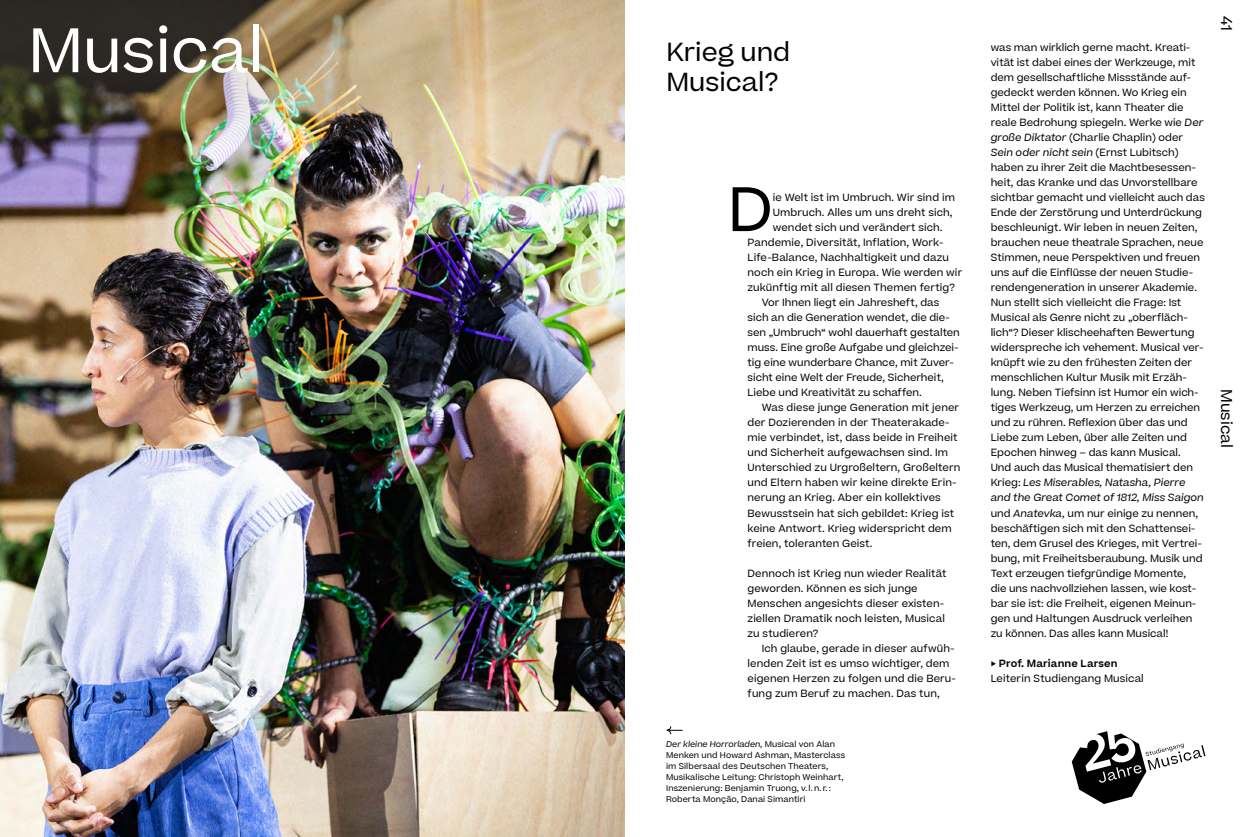
<style>
.page{position:relative;width:1248px;height:837px;background:#fff}
.page>*{position:absolute;margin:0;border:0;box-sizing:border-box;transform-origin:0 0}
.t1{font:60px "Beatrice";color:#fff}
.t2{font:60px "Beatrice";color:#000}
.t3{font:25px/30px "Beatrice";color:#000}
.t4{font:15px "Beatrice";color:#000}
.t5{font:10px/15px "Beatrice";color:#000}
.t6{font:8px/11px "Beatrice";letter-spacing:.01em;color:#000}
.s1{font-style:italic}
.s2{font-weight:600;font-size:6px}
.s3{font-weight:600}
</style>
<div class="page">
<img style="left:0;top:0;width:624px;height:836px">
<img style="left:0;top:0;width:550px;height:153px">
<svg style="left:666px;top:726px;width:17px;height:9px"></svg>
<svg style="left:1071px;top:731px;width:134px;height:72px"></svg>
<h1 class="t1" style="left:28px;top:11px;width:236px">Musical</h1>
<h2 class="t3" style="left:666px;top:37px;width:125px">Krieg und<br>Musical?</h2>
<h1 class="t2" style="left:727px;top:170px;width:47px">D</h1>
<p class="t5" style="left:772px;top:190px;width:183px">ie Welt ist im Umbruch. Wir sind im</p>
<p class="t5" style="left:772px;top:205px;width:181px">Umbruch. Alles um uns dreht sich,</p>
<p class="t5" style="left:772px;top:220px;width:171px">wendet sich und verändert sich.</p>
<p class="t5" style="left:747px;top:235px;width:198px">Pandemie, Diversität, Inflation, Work-</p>
<p class="t5" style="left:747px;top:250px;width:203px">Life-Balance, Nachhaltigkeit und dazu</p>
<p class="t5" style="left:747px;top:265px;width:216px">noch ein Krieg in Europa. Wie werden wir</p>
<p class="t5" style="left:747px;top:280px;width:209px">zukünftig mit all diesen Themen fertig?</p>
<p class="t5" style="left:761px;top:295px;width:179px">Vor Ihnen liegt ein Jahresheft, das</p>
<p class="t5" style="left:747px;top:310px;width:204px">sich an die Generation wendet, die die-</p>
<p class="t5" style="left:747px;top:325px;width:214px">sen „Umbruch“ wohl dauerhaft gestalten</p>
<p class="t5" style="left:747px;top:340px;width:212px">muss. Eine große Aufgabe und gleichzei-</p>
<p class="t5" style="left:747px;top:355px;width:208px">tig eine wunderbare Chance, mit Zuver-</p>
<p class="t5" style="left:747px;top:370px;width:198px">sicht eine Welt der Freude, Sicherheit,</p>
<p class="t5" style="left:747px;top:385px;width:176px">Liebe und Kreativität zu schaffen.</p>
<p class="t5" style="left:761px;top:400px;width:199px">Was diese junge Generation mit jener</p>
<p class="t5" style="left:747px;top:415px;width:204px">der Dozierenden in der Theaterakade-</p>
<p class="t5" style="left:747px;top:430px;width:211px">mie verbindet, ist, dass beide in Freiheit</p>
<p class="t5" style="left:747px;top:445px;width:202px">und Sicherheit aufgewachsen sind. Im</p>
<p class="t5" style="left:747px;top:460px;width:214px">Unterschied zu Urgroßeltern, Großeltern</p>
<p class="t5" style="left:747px;top:475px;width:210px">und Eltern haben wir keine direkte Erin-</p>
<p class="t5" style="left:747px;top:490px;width:195px">nerung an Krieg. Aber ein kollektives</p>
<p class="t5" style="left:747px;top:505px;width:208px">Bewusstsein hat sich gebildet: Krieg ist</p>
<p class="t5" style="left:747px;top:520px;width:205px">keine Antwort. Krieg widerspricht dem</p>
<p class="t5" style="left:747px;top:535px;width:126px">freien, toleranten Geist.</p>
<p class="t5" style="left:747px;top:565px;width:200px">Dennoch ist Krieg nun wieder Realität geworden. Können es sich junge<br>Menschen angesichts dieser existen&shy;ziellen Dramatik noch leisten, Musical zu -studieren?</p>
<p class="t5" style="left:747px;top:640px;width:210px;text-indent:14px">Ich glaube, gerade in dieser aufwüh&shy;lenden Zeit ist es umso wichtiger, dem eigenen Herzen zu folgen und die Beru&shy;fung zum Beruf zu machen. Das tun,</p>
<p class="t6" style="left:666px;top:738px;width:180px"><span class="s1">Der kleine Horrorladen,</span> Musical von Alan Menken und Howard Ashman, Masterclass im Silbersaal des Deutschen Theaters, Musikalische Leitung: Christoph Weinhart, Inszenierung: Benjamin Truong, v. l.n. r. :<br>Roberta Monção, Danai Simantiri</p>
<p class="t5" style="left:990px;top:40px;width:216px">was man wirklich gerne macht. Kreati&shy;vität ist dabei eines der Werkzeuge, mit dem gesellschaftliche Missstände auf&shy;gedeckt werden können. Wo Krieg ein Mittel der Politik ist, kann Theater die reale Bedrohung spiegeln. Werke wie <span class="s1">Der große Diktator</span> (Charlie Chaplin) oder <span class="s1">Sein oder nicht sein</span> (Ernst Lubitsch) haben zu ihrer Zeit die Machtbesessen&shy;heit, das Kranke und das Unvorstellbare sichtbar gemacht und vielleicht auch das Ende der Zerstörung und Unterdrückung beschleunigt. Wir leben in neuen Zeiten, brauchen neue theatrale Sprachen, neue Stimmen, neue Perspektiven und freuen uns auf die Einflüsse der neuen Studie&shy;rendengeneration in unserer Akademie.<br>Nun stellt sich vielleicht die Frage: Ist Musical als Genre nicht zu „oberfläch&shy;lich“? Dieser klischeehaften Bewertung widerspreche ich vehement. Musical ver&shy;knüpft wie zu den frühesten Zeiten der menschlichen Kultur Musik mit Erzäh&shy;lung. Neben Tiefsinn ist Humor ein wich&shy;tiges Werkzeug, um Herzen zu erreichen und zu rühren. Reflexion über das und Liebe zum Leben, über alle Zeiten und Epochen hinweg – das kann Musical.<br>Und auch das Musical thematisiert den Krieg: <span class="s1">Les Miserables, Natasha, Pierre and the Great Comet of 1812, Miss Saigon </span>und <span class="s1">Anatevka,</span> um nur einige zu nennen, beschäftigen sich mit den Schattensei&shy;ten, dem Grusel des Krieges, mit Vertrei&shy;bung, mit Freiheitsberaubung. Musik und Text erzeugen tiefgründige Momente,<br>die uns nachvollziehen lassen, wie kost&shy;bar sie ist: die Freiheit, eigenen Meinun&shy;gen und Haltungen Ausdruck verleihen zu können. Das alles kann Musical!</p>
<p class="t5" style="left:990px;top:655px;width:155px"><span class="s2">►</span> <span class="s3">Prof. Marianne Larsen<br></span>Leiterin Studiengang Musical</p>
<h3 class="t4" style="left:1236px;top:16px;width:16px;rotate:90deg">41</h3>
<h3 class="t4" style="left:1236px;top:389px;width:60px;rotate:90deg">Musical</h3>
</div>
